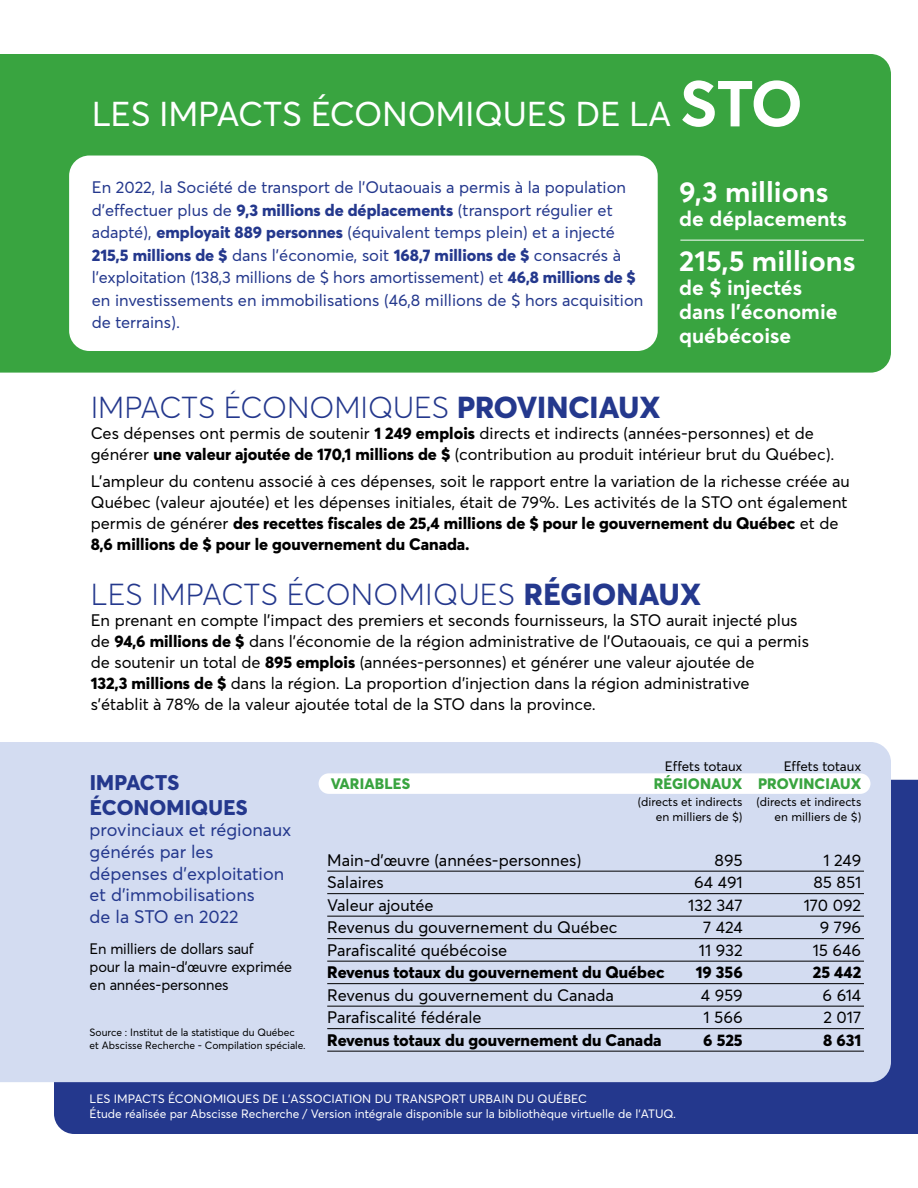
<style>
.page{position:relative;width:918px;height:1188px;background:#fff}
.page>*{position:absolute;margin:0;border:0;box-sizing:border-box;transform-origin:0 0}
.t1{font:34.05px "Averta";letter-spacing:-.01em;color:#fff}
.t2{font:300 30px "Averta";color:#24388d}
.t3{font:700 28.5px "Averta";color:#fff}
.t4{font:700 21px/24px "Averta";color:#fff}
.t5{font:800 21px/25.2px "Averta";letter-spacing:.01em;color:#24388d}
.t6{font:18px/21.6px "Averta";color:#24388d}
.t7{font:16.5px/21px "Averta";color:#000}
.t8{font:16.5px/22.5px "Averta";color:#24388d}
.t9{font:800 16.5px "Averta";color:#000}
.t10{font:15px/18px "Averta";letter-spacing:-.01em;color:#000}
.t11{font:800 15px "Averta";letter-spacing:.01em;color:#39a440}
.t12{font:13.5px "Averta";letter-spacing:-.005em;color:#000}
.t13{font:12px/14.4px "Averta";color:#fff}
.t14{font:12px/14.4px "Averta";color:#000;text-align:right}
.t15{font:10.5px/12.6px "Averta";color:#000}
.s1{font-weight:700;font-size:63.9px}
.s2{font-weight:800}
</style>
<div class="page">
<div style="left:54px;top:780px;width:864px;height:354px;background:#24388d"></div>
<div style="left:0;top:742px;width:891px;height:340px;background:#d3dcf1"></div>
<div style="left:319px;top:773px;width:551px;height:21px;background:#fff;border-radius:10px"></div>
<hr style="left:327px;top:871px;width:537px;height:1px;background:#000">
<hr style="left:327px;top:893px;width:537px;height:1px;background:#000">
<hr style="left:327px;top:916px;width:537px;height:1px;background:#000">
<hr style="left:327px;top:938px;width:537px;height:1px;background:#000">
<hr style="left:327px;top:961px;width:537px;height:1px;background:#000">
<hr style="left:327px;top:983px;width:537px;height:1px;background:#000">
<hr style="left:327px;top:1006px;width:537px;height:1px;background:#000">
<hr style="left:327px;top:1028px;width:537px;height:1px;background:#000">
<hr style="left:327px;top:1051px;width:537px;height:1px;background:#000">
<div style="left:0;top:54px;width:891px;height:319px;background:#39a440"></div>
<div style="left:69px;top:156px;width:589px;height:195px;background:#fff;border-radius:20px"></div>
<hr style="left:680px;top:240px;width:184px;height:1px;background:#fff">
<h1 class="t1" style="left:92px;top:93px;width:713px">LES IMPACTS ÉCONOMIQUES DE LA <span class="s1">STO</span></h1>
<p class="t8" style="left:92px;top:176px;width:553px">En 2022, la Société de transport de l’Outaouais a permis à la population d’effectuer plus de <span class="s2">9,3 millions de déplacements</span> (transport régulier et adapté), <span class="s2">employait 889 personnes</span> (équivalent temps plein) et a injecté <span class="s2">215,5 millions de $</span> dans l’économie, soit <span class="s2">168,7 millions de $</span> consacrés à l’exploitation (138,3 millions de $ hors amortissement) et <span class="s2">46,8 millions de $ </span>en investissements en immobilisations (46,8 millions de $ hors acquisition de terrains).</p>
<h3 class="t3" style="left:679px;top:174px;width:151px">9,3 millions</h3>
<p class="t4" style="left:679px;top:207px;width:169px">de déplacements</p>
<h3 class="t3" style="left:679px;top:242px;width:178px">215,5 millions</h3>
<p class="t4" style="left:679px;top:275px;width:160px">de $ injectés dans l’économie québécoise</p>
<h2 class="t2" style="left:91px;top:389px;width:571px">IMPACTS ÉCONOMIQUES <span class="s2">PROVINCIAUX</span></h2>
<p class="t7" style="left:91px;top:422px;width:745px">Ces dépenses ont permis de soutenir <span class="s2">1 249 emplois</span> directs et indirects (années-personnes) et de générer <span class="s2">une valeur ajoutée de 170,1 millions de $</span> (contribution au produit intérieur brut du Québec).</p>
<p class="t7" style="left:91px;top:471px;width:761px">L’ampleur du contenu associé à ces dépenses, soit le rapport entre la variation de la richesse créée au Québec (valeur ajoutée) et les dépenses initiales, était de 79%. Les activités de la STO ont également permis de générer <span class="s2">des recettes fiscales de 25,4 millions de $ pour le gouvernement du Québec</span> et de <span class="s2">8,6 millions de $ pour le gouvernement du Canada.</span></p>
<h2 class="t2" style="left:91px;top:576px;width:612px">LES IMPACTS ÉCONOMIQUES <span class="s2">RÉGIONAUX</span></h2>
<p class="t7" style="left:91px;top:610px;width:720px">En prenant en compte l’impact des premiers et seconds fournisseurs, la STO aurait injecté plus de <span class="s2">94,6 millions de $</span> dans l’économie de la région administrative de l’Outaouais, ce qui a permis de soutenir un total de <span class="s2">895 emplois</span> (années-personnes) et générer une valeur ajoutée de<br><span class="s2">132,3 millions de $</span> dans la région. La proportion d’injection dans la région administrative s’établit à 78% de la valeur ajoutée total de la STO dans la province.</p>
<p class="t5" style="left:90px;top:769px;width:159px">IMPACTS<br>ÉCONOMIQUES</p>
<p class="t6" style="left:90px;top:819px;width:203px">provinciaux et régionaux générés par les dépenses d’exploitation et d’immobilisations<br>de la STO en 2022</p>
<p class="t10" style="left:90px;top:940px;width:204px">En milliers de dollars sauf<br>pour la main-d’œuvre exprimée en années-personnes</p>
<p class="t15" style="left:90px;top:1026px;width:218px">Source : Institut de la statistique du Québec et Abscisse Recherche - Compilation spéciale.</p>
<p class="t11" style="left:331px;top:774px;width:81px">VARIABLES</p>
<p class="t12" style="left:665px;top:758px;width:79px">Effets totaux</p>
<p class="t11" style="left:654px;top:774px;width:90px">RÉGIONAUX</p>
<p class="t14" style="left:638px;top:795px;width:106px">(directs et indirects en milliers de $)</p>
<p class="t12" style="left:784px;top:758px;width:79px">Effets totaux</p>
<p class="t11" style="left:758px;top:774px;width:105px">PROVINCIAUX</p>
<p class="t14" style="left:757px;top:795px;width:106px">(directs et indirects en milliers de $)</p>
<p class="t7" style="left:327px;top:849px;width:256px">Main-d’œuvre (années-personnes)</p>
<p class="t7" style="left:715px;top:849px;width:30px">895</p>
<p class="t7" style="left:824px;top:849px;width:39px">1 249</p>
<p class="t7" style="left:327px;top:872px;width:58px">Salaires</p>
<p class="t7" style="left:694px;top:872px;width:50px">64 491</p>
<p class="t7" style="left:813px;top:872px;width:49px">85 851</p>
<p class="t7" style="left:327px;top:895px;width:108px">Valeur ajoutée</p>
<p class="t7" style="left:688px;top:895px;width:56px">132 347</p>
<p class="t7" style="left:804px;top:895px;width:59px">170 092</p>
<p class="t7" style="left:327px;top:917px;width:292px">Revenus du gouvernement du Québec</p>
<p class="t7" style="left:703px;top:917px;width:41px">7 424</p>
<p class="t7" style="left:820px;top:917px;width:43px">9 796</p>
<p class="t7" style="left:327px;top:940px;width:182px">Parafiscalité québécoise</p>
<p class="t7" style="left:699px;top:940px;width:45px">11 932</p>
<p class="t7" style="left:813px;top:940px;width:50px">15 646</p>
<p class="t9" style="left:327px;top:962px;width:339px">Revenus totaux du gouvernement du Québec</p>
<p class="t9" style="left:696px;top:962px;width:49px">19 356</p>
<p class="t9" style="left:813px;top:962px;width:50px">25 442</p>
<p class="t7" style="left:327px;top:985px;width:288px">Revenus du gouvernement du Canada</p>
<p class="t7" style="left:701px;top:985px;width:43px">4 959</p>
<p class="t7" style="left:823px;top:985px;width:40px">6 614</p>
<p class="t7" style="left:327px;top:1007px;width:156px">Parafiscalité fédérale</p>
<p class="t7" style="left:704px;top:1007px;width:41px">1 566</p>
<p class="t7" style="left:824px;top:1007px;width:39px">2 017</p>
<p class="t9" style="left:327px;top:1030px;width:336px">Revenus totaux du gouvernement du Canada</p>
<p class="t9" style="left:703px;top:1030px;width:41px">6 525</p>
<p class="t9" style="left:823px;top:1030px;width:39px">8 631</p>
<p class="t13" style="left:90px;top:1092px;width:588px">LES IMPACTS ÉCONOMIQUES DE L’ASSOCIATION DU TRANSPORT URBAIN DU QUÉBEC<br>Étude réalisée par Abscisse Recherche / Version intégrale disponible sur la bibliothèque virtuelle de l’ATUQ.</p>
</div>
